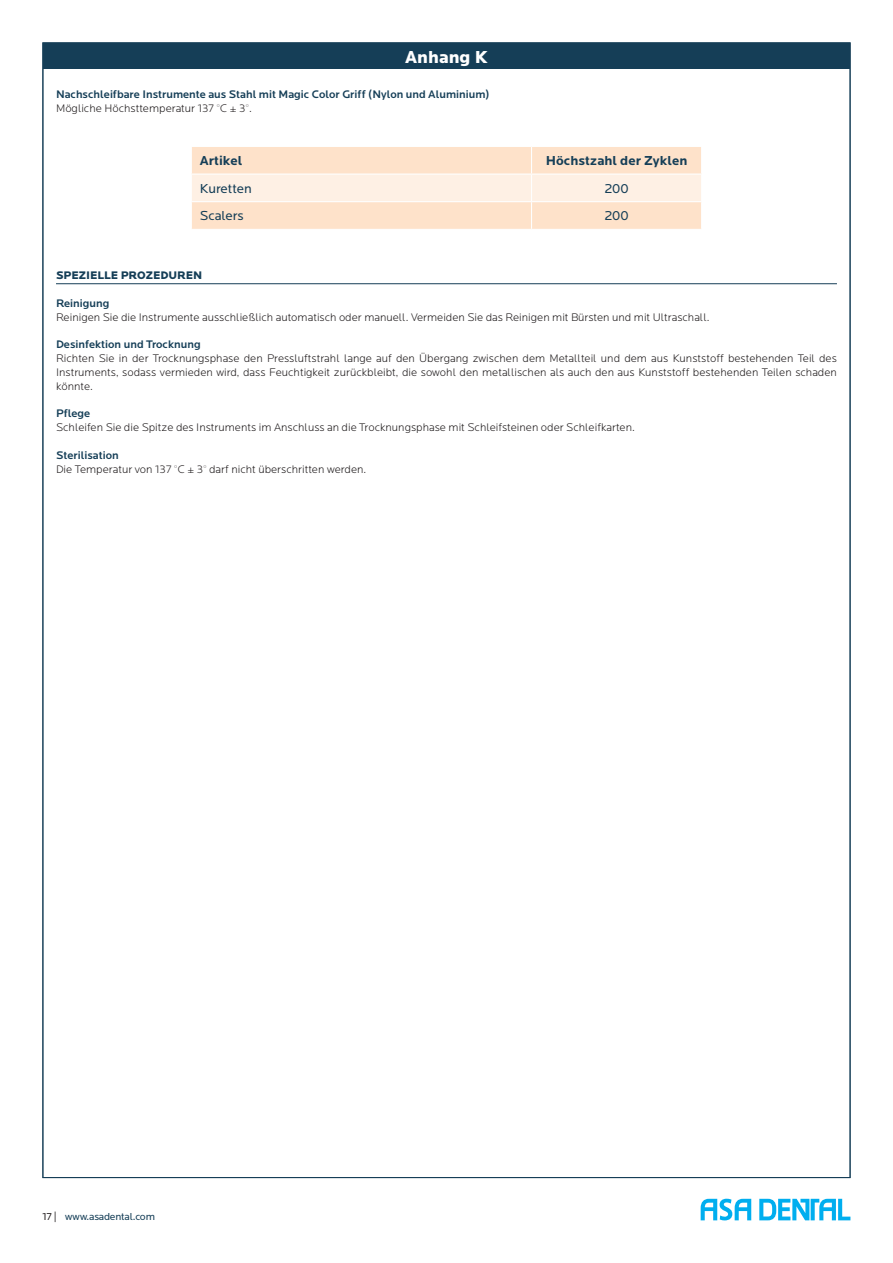
<style>
.page{position:relative;width:893px;height:1263px;background:#fff}
.page>*{position:absolute;margin:0;border:0;box-sizing:border-box;transform-origin:0 0}
.t1{font:900 18px "Locator";color:#fff}
.t2{font:700 13.5px "Locator";color:#153e57}
.t3{font:13.5px "Locator";color:#153e57}
.t4{font:300 11.4px/13.8px "Locator";color:#231f20;text-align:justify}
.t5{font:500 11.4px "Locator";color:#153e57}
.t6{font:900 11.4px "Locator";color:#153e57}
.t7{font:10.5px "Locator";letter-spacing:-.02em;color:#153e57}
.s1{color:#231f20}
</style>
<div class="page">
<svg style="left:701px;top:1199px;width:149px;height:21px"></svg>
<div style="left:43px;top:43px;width:807px;height:26px;background:#153e57"></div>
<hr style="left:56px;top:283px;width:781px;height:1px;background:#153e57">
<svg style="left:191px;top:147px;width:511px;height:82px;background:#fee7d4"></svg>
<h1 class="t1" style="left:405px;top:46px;width:84px">Anhang K</h1>
<p class="t5" style="left:56px;top:88px;width:435px">Nachschleifbare Instrumente aus Stahl mit Magic Color Griff (Nylon und Aluminium)</p>
<p class="t4" style="left:56px;top:102px;width:198px">Mögliche Höchsttemperatur 137 °C ± 3°.</p>
<p class="t2" style="left:200px;top:153px;width:44px">Artikel</p>
<p class="t2" style="left:546px;top:153px;width:143px">Höchstzahl der Zyklen</p>
<p class="t3" style="left:200px;top:181px;width:53px">Kuretten</p>
<p class="t3" style="left:604px;top:181px;width:26px">200</p>
<p class="t3" style="left:200px;top:209px;width:45px">Scalers</p>
<p class="t3" style="left:604px;top:209px;width:26px">200</p>
<p class="t6" style="left:56px;top:269px;width:148px">SPEZIELLE PROZEDUREN</p>
<p class="t5" style="left:56px;top:297px;width:55px">Reinigung</p>
<p class="t4" style="left:56px;top:310px;width:655px">Reinigen Sie die Instrumente ausschließlich automatisch oder manuell. Vermeiden Sie das Reinigen mit Bürsten und mit Ultraschall.</p>
<p class="t5" style="left:56px;top:338px;width:146px">Desinfektion und Trocknung</p>
<p class="t4" style="left:56px;top:352px;width:782px">Richten Sie in der Trocknungsphase den Pressluftstrahl lange auf den Übergang zwischen dem Metallteil und dem aus Kunststoff bestehenden Teil des Instruments, sodass vermieden wird, dass Feuchtigkeit zurückbleibt, die sowohl den metallischen als auch den aus Kunststoff bestehenden Teilen schaden könnte.</p>
<p class="t5" style="left:56px;top:407px;width:36px">Pflege</p>
<p class="t4" style="left:56px;top:421px;width:580px">Schleifen Sie die Spitze des Instruments im Anschluss an die Trocknungsphase mit Schleifsteinen oder Schleifkarten.</p>
<p class="t5" style="left:56px;top:449px;width:64px">Sterilisation</p>
<p class="t4" style="left:56px;top:462px;width:312px">Die Temperatur von 137 °C ± 3° darf nicht überschritten werden.</p>
<p class="t7" style="left:43px;top:1211px;width:114px"><span class="s1">17 |</span> www.asadental.com</p>
</div>
